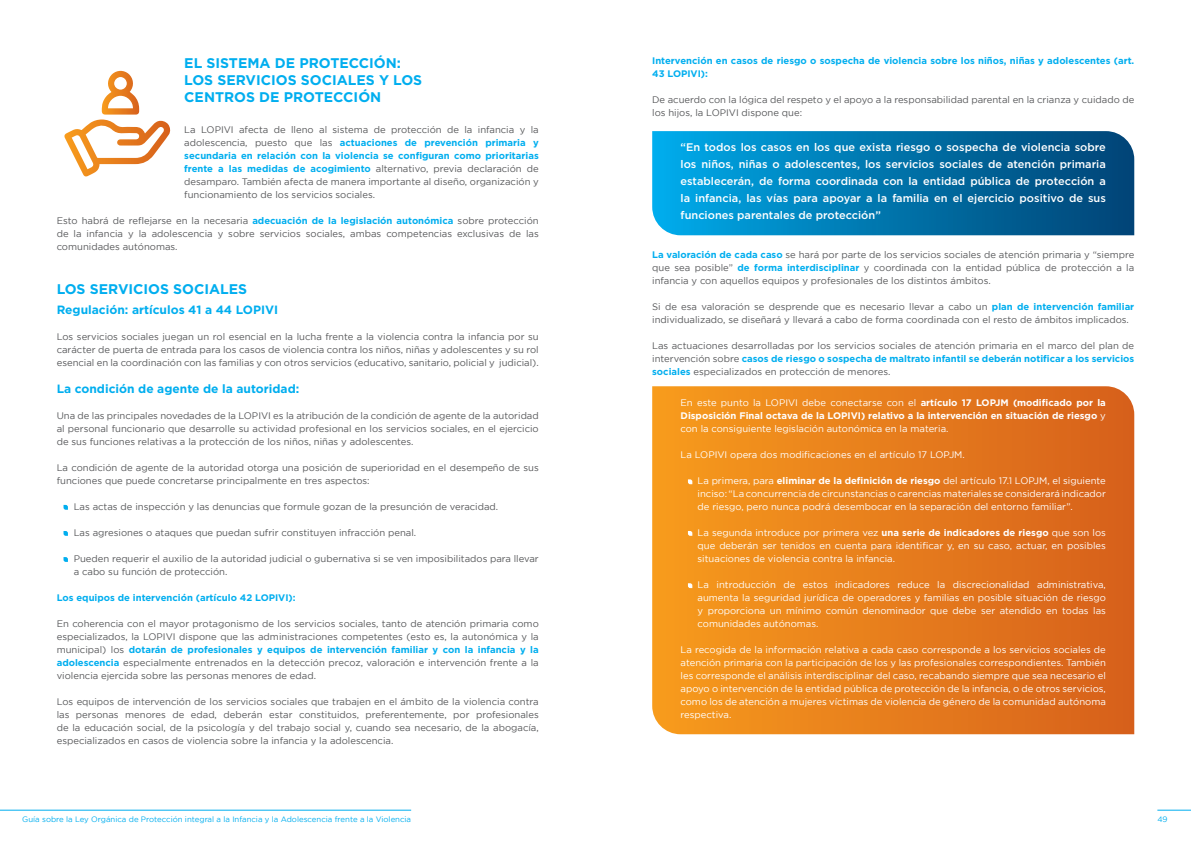
<style>
.page{position:relative;width:1191px;height:842px;background:#fff}
.page>*{position:absolute;margin:0;border:0;box-sizing:border-box;transform-origin:0 0}
.t1{font:700 14px/17.2px "Gotham";color:#00aeef}
.t2{font:700 12px "Gotham";color:#00aeef}
.t3{font:500 11px/17px "Gotham";color:#fff;text-align:justify}
.t4{font:9.5px/13px "Gotham";color:#57585a;text-align:justify}
.t5{font:9.5px/13px "Gotham";color:#fff;text-align:justify}
.t6{font:700 9.5px/13px "Gotham";color:#fff;text-align:justify}
.t7{font:700 9.5px/13px "Gotham";color:#00aeef}
.t8{font:7.8px "Gotham";color:#00aeef}
.s1{font-weight:700;color:#00aeef}
.s2{font-weight:400}
.s3{font-weight:700}
</style>
<div class="page">
<svg style="left:652px;top:386px;width:482px;height:348px;background:#e67d1c"></svg>
<svg style="left:652px;top:131px;width:482px;height:104px;background:#0276ae"></svg>
<svg style="left:63px;top:505px;width:5px;height:5px"></svg>
<svg style="left:63px;top:531px;width:5px;height:5px"></svg>
<svg style="left:63px;top:557px;width:5px;height:5px"></svg>
<svg style="left:688px;top:479px;width:4px;height:5px"></svg>
<svg style="left:688px;top:531px;width:4px;height:5px"></svg>
<svg style="left:688px;top:583px;width:4px;height:5px"></svg>
<hr style="left:1157px;top:810px;width:34px;height:1px;background:#00aeef">
<hr style="left:0;top:810px;width:411px;height:1px;background:#00aeef">
<svg style="left:64px;top:71px;width:107px;height:106px"></svg>
<h1 class="t1" style="left:184px;top:54px;width:239px">EL SISTEMA DE PROTECCIÓN:<br>LOS SERVICIOS SOCIALES Y LOS<br>CENTROS DE PROTECCIÓN</h1>
<p class="t4" style="left:184px;top:123px;width:356px">La LOPIVI afecta de lleno al sistema de protección de la infancia y la adolescencia, puesto que las <span class="s1">actuaciones de prevención primaria y secundaria en relación con la violencia se configuran como prioritarias frente a las medidas de acogimiento</span> alternativo, previa declaración de desamparo. También afecta de manera importante al diseño, organización y funcionamiento de los servicios sociales.</p>
<p class="t4" style="left:57px;top:214px;width:483px">Esto habrá de reflejarse en la necesaria <span class="s1">adecuación de la legislación autonómica</span> sobre protección de la infancia y la adolescencia y sobre servicios sociales, ambas competencias exclusivas de las comunidades autónomas.</p>
<h1 class="t1" style="left:57px;top:280px;width:192px">LOS SERVICIOS SOCIALES</h1>
<p class="t2" style="left:57px;top:302px;width:223px">Regulación: artículos 41 a 44 LOPIVI</p>
<p class="t4" style="left:57px;top:330px;width:483px">Los servicios sociales juegan un rol esencial en la lucha frente a la violencia contra la infancia por su carácter de puerta de entrada para los casos de violencia contra los niños, niñas y adolescentes y su rol esencial en la coordinación con las familias y con otros servicios (educativo, sanitario, policial y judicial).</p>
<p class="t2" style="left:57px;top:381px;width:244px">La condición de agente de la autoridad:</p>
<p class="t4" style="left:57px;top:409px;width:483px">Una de las principales novedades de la LOPIVI es la atribución de la condición de agente de la autoridad al personal funcionario que desarrolle su actividad profesional en los servicios sociales, en el ejercicio de sus funciones relativas a la protección de los niños, niñas y adolescentes.</p>
<p class="t4" style="left:57px;top:461px;width:483px">La condición de agente de la autoridad otorga una posición de superioridad en el desempeño de sus funciones que puede concretarse principalmente en tres aspectos:</p>
<p class="t4" style="left:74px;top:500px;width:426px">Las actas de inspección y las denuncias que formule gozan de la presunción de veracidad.</p>
<p class="t4" style="left:74px;top:526px;width:344px">Las agresiones o ataques que puedan sufrir constituyen infracción penal.</p>
<p class="t4" style="left:74px;top:552px;width:466px">Pueden requerir el auxilio de la autoridad judicial o gubernativa si se ven imposibilitados para llevar a cabo su función de protección.</p>
<p class="t7" style="left:57px;top:591px;width:240px">Los equipos de intervención (artículo 42 LOPIVI):</p>
<p class="t4" style="left:57px;top:617px;width:483px">En coherencia con el mayor protagonismo de los servicios sociales, tanto de atención primaria como especializados, la LOPIVI dispone que las administraciones competentes (esto es, la autonómica y la municipal) los <span class="s1">dotarán de profesionales y equipos de intervención familiar y con la infancia y la adolescencia</span> especialmente entrenados en la detección precoz, valoración e intervención frente a la violencia ejercida sobre las personas menores de edad.</p>
<p class="t4" style="left:57px;top:695px;width:483px">Los equipos de intervención de los servicios sociales que trabajen en el ámbito de la violencia contra las personas menores de edad, deberán estar constituidos, preferentemente, por profesionales de la educación social, de la psicología y del trabajo social y, cuando sea necesario, de la abogacía, especializados en casos de violencia sobre la infancia y la adolescencia.</p>
<p class="t7" style="left:652px;top:54px;width:483px">Intervención en casos de riesgo o sospecha de violencia sobre los niños, niñas y adolescentes (art.<br>43 LOPIVI):</p>
<p class="t4" style="left:652px;top:93px;width:483px">De acuerdo con la lógica del respeto y el apoyo a la responsabilidad parental en la crianza y cuidado de los hijos, la LOPIVI dispone que:</p>
<p class="t3" style="left:680px;top:139px;width:427px">“En todos los casos en los que exista riesgo o sospecha de violencia sobre los niños, niñas o adolescentes, los servicios sociales de atención primaria establecerán, de forma coordinada con la entidad pública de protección a la infancia, las vías para apoyar a la familia en el ejercicio positivo de sus funciones parentales de protección”</p>
<p class="t4" style="left:652px;top:248px;width:483px"><span class="s1">La valoración de cada caso</span> se hará por parte de los servicios sociales de atención primaria y “siempre que sea posible” <span class="s1">de forma interdisciplinar</span> y coordinada con la entidad pública de protección a la infancia y con aquellos equipos y profesionales de los distintos ámbitos.</p>
<p class="t4" style="left:652px;top:300px;width:483px">Si de esa valoración se desprende que es necesario llevar a cabo un <span class="s1">plan de intervención familiar </span>individualizado, se diseñará y llevará a cabo de forma coordinada con el resto de ámbitos implicados.</p>
<p class="t4" style="left:652px;top:339px;width:483px">Las actuaciones desarrolladas por los servicios sociales de atención primaria en el marco del plan de intervención sobre <span class="s1">casos de riesgo o sospecha de maltrato infantil se deberán notificar a los servicios sociales</span> especializados en protección de menores.</p>
<p class="t6" style="left:680px;top:396px;width:427px"><span class="s2">En este punto la LOPIVI debe conectarse con el</span> artículo 17 LOPJM (modificado por la Disposición Final octava de la LOPIVI) relativo a la intervención en situación de riesgo <span class="s2">y con la consiguiente legislación autonómica en la materia.</span></p>
<p class="t5" style="left:680px;top:448px;width:286px">La LOPIVI opera dos modificaciones en el artículo 17 LOPJM.</p>
<p class="t5" style="left:697px;top:474px;width:410px">La primera, para <span class="s3">eliminar de la definición de riesgo</span> del artículo 17.1 LOPJM, el siguiente inciso: “La concurrencia de circunstancias o carencias materiales se considerará indicador de riesgo, pero nunca podrá desembocar en la separación del entorno familiar”.</p>
<p class="t5" style="left:697px;top:526px;width:410px">La segunda introduce por primera vez <span class="s3">una serie de indicadores de riesgo</span> que son los que deberán ser tenidos en cuenta para identificar y, en su caso, actuar, en posibles situaciones de violencia contra la infancia.</p>
<p class="t5" style="left:697px;top:578px;width:410px">La introducción de estos indicadores reduce la discrecionalidad administrativa, aumenta la seguridad jurídica de operadores y familias en posible situación de riesgo y proporciona un mínimo común denominador que debe ser atendido en todas las comunidades autónomas.</p>
<p class="t5" style="left:680px;top:643px;width:427px">La recogida de la información relativa a cada caso corresponde a los servicios sociales de atención primaria con la participación de los y las profesionales correspondientes. También les corresponde el análisis interdisciplinar del caso, recabando siempre que sea necesario el apoyo o intervención de la entidad pública de protección de la infancia, o de otros servicios, como los de atención a mujeres víctimas de violencia de género de la comunidad autónoma respectiva.</p>
<p class="t8" style="left:22px;top:814px;width:390px">Guía sobre la Ley Orgánica de Protección integral a la Infancia y la Adolescencia frente a la Violencia</p>
<p class="t8" style="left:1157px;top:814px;width:12px">49</p>
</div>
